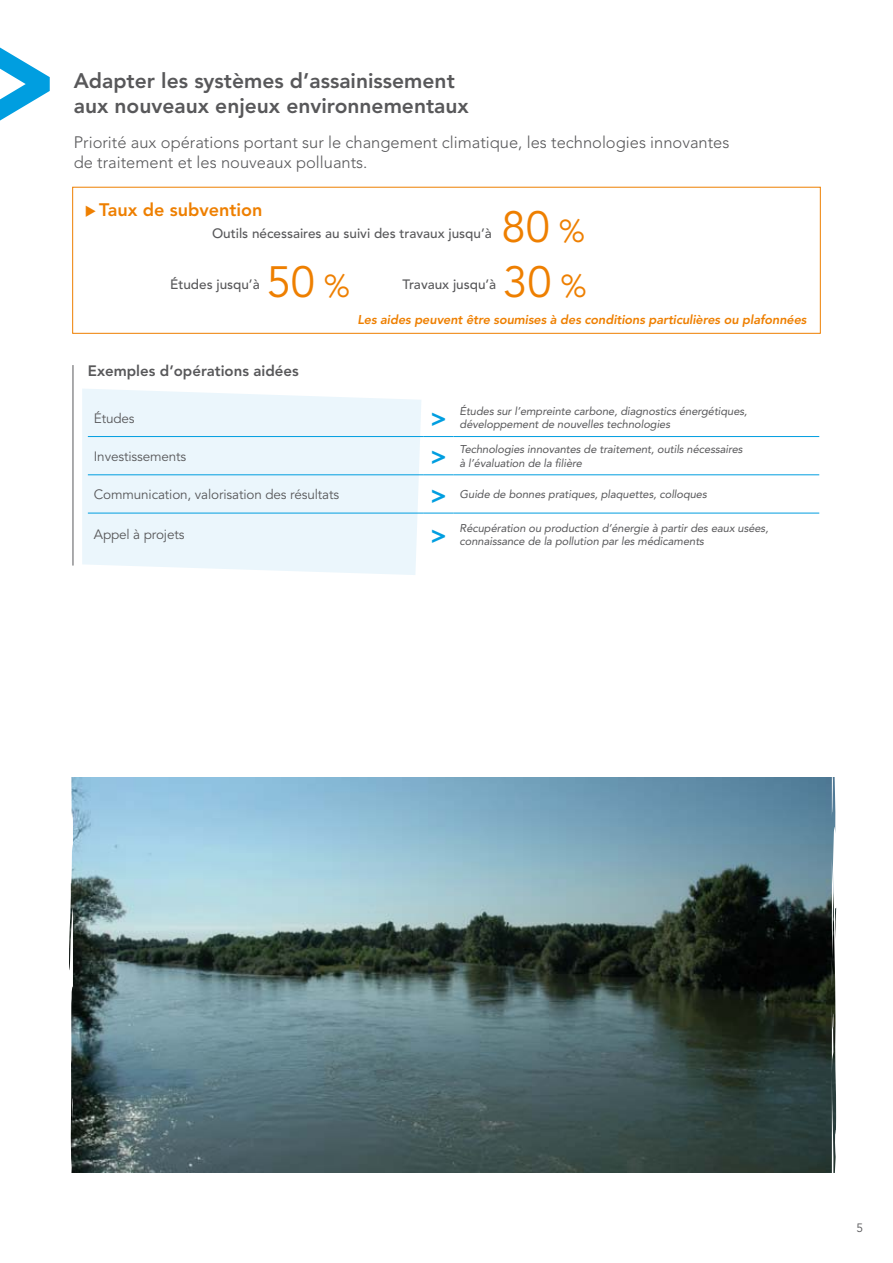
<style>
.page{position:relative;width:893px;height:1263px;background:#fff}
.page>*{position:absolute;margin:0;border:0;box-sizing:border-box;transform-origin:0 0}
.t1{font:800 191.55px "Avenir";color:#009ee0;scale:.75 1}
.t2{font:43.5px "Avenir";color:#ee7f00}
.t3{font:800 25.5px "Avenir";color:#009ee0}
.t4{font:800 21px "Avenir";color:#58585a}
.t5{font:800 18px "Avenir";color:#ee7f00}
.t6{font:300 16.5px/19.8px "Avenir";color:#58585a}
.t7{font:800 15px "Avenir";color:#58585a}
.t8{font:13.5px "Avenir";letter-spacing:-.01em;color:#58585a}
.t9{font:500 13.5px "Avenir";color:#58585a}
.t10{font:italic 800 12.75px "Avenir";letter-spacing:-.01em;color:#ee7f00}
.t11{font:12px "Avenir";color:#58585a}
.t12{font:italic 11.25px/13.5px "Avenir";letter-spacing:-.01em;color:#58585a}
.s1{font-size:31.5px}
</style>
<div class="page">
<svg style="left:82px;top:389px;width:339px;height:186px;background:#ebf6fc"></svg>
<hr style="left:88px;top:436px;width:336px;height:1px;background:#009ee0">
<hr style="left:424px;top:436px;width:30px;height:1px;background:#009ee0">
<hr style="left:454px;top:436px;width:365px;height:1px;background:#009ee0">
<hr style="left:88px;top:474px;width:336px;height:1px;background:#009ee0">
<hr style="left:424px;top:474px;width:30px;height:1px;background:#009ee0">
<hr style="left:454px;top:474px;width:365px;height:1px;background:#009ee0">
<hr style="left:88px;top:513px;width:336px;height:1px;background:#009ee0">
<hr style="left:424px;top:513px;width:30px;height:1px;background:#009ee0">
<hr style="left:454px;top:513px;width:365px;height:1px;background:#009ee0">
<div style="left:72px;top:187px;width:749px;height:147px;border:1px solid #ee7f00"></div>
<hr style="left:73px;top:365px;width:1px;height:200px;background:#58585a">
<img style="left:96px;top:777px;width:707px;height:395px">
<svg style="left:69px;top:777px;width:27px;height:396px;background:#596d71"></svg>
<svg style="left:803px;top:777px;width:34px;height:396px;background:#435659"></svg>
<h1 class="t1" style="left:-34px;top:-38px;width:129px">&gt;</h1>
<h3 class="t4" style="left:74px;top:68px;width:383px">Adapter les systèmes d’assainissement</h3>
<h3 class="t4" style="left:74px;top:93px;width:397px">aux nouveaux enjeux environnementaux</h3>
<h3 class="t6" style="left:74px;top:132px;width:657px">Priorité aux opérations portant sur le changement climatique, les technologies innovantes de traitement et les nouveaux polluants.</h3>
<h2 class="t2" style="left:502px;top:202px;width:85px">80 <span class="s1">%</span></h2>
<h2 class="t2" style="left:267px;top:257px;width:85px">50 <span class="s1">%</span></h2>
<h2 class="t2" style="left:503px;top:257px;width:85px">30 <span class="s1">%</span></h2>
<h3 class="t5" style="left:85px;top:199px;width:179px">◆ Taux de subvention</h3>
<p class="t9" style="left:212px;top:225px;width:281px">Outils nécessaires au suivi des travaux jusqu’à</p>
<p class="t9" style="left:170px;top:276px;width:91px">Études jusqu’à</p>
<p class="t9" style="left:402px;top:276px;width:95px">Travaux jusqu’à</p>
<h3 class="t7" style="left:88px;top:362px;width:212px">Exemples d’opérations aidées</h3>
<p class="t10" style="left:357px;top:312px;width:451px">Les aides peuvent être soumises à des conditions particulières ou plafonnées</p>
<p class="t8" style="left:94px;top:410px;width:42px">Études</p>
<h3 class="t3" style="left:430px;top:403px;width:18px">&gt;</h3>
<p class="t12" style="left:460px;top:404px;width:289px">Études sur l’empreinte carbone, diagnostics énergétiques, développement de nouvelles technologies</p>
<p class="t8" style="left:94px;top:448px;width:94px">Investissements</p>
<h3 class="t3" style="left:430px;top:441px;width:18px">&gt;</h3>
<p class="t12" style="left:460px;top:443px;width:285px">Technologies innovantes de traitement, outils nécessaires à l’évaluation de la filière</p>
<p class="t8" style="left:94px;top:487px;width:247px">Communication, valorisation des résultats</p>
<h3 class="t3" style="left:430px;top:480px;width:18px">&gt;</h3>
<p class="t12" style="left:460px;top:488px;width:249px">Guide de bonnes pratiques, plaquettes, colloques</p>
<p class="t8" style="left:94px;top:527px;width:92px">Appel à projets</p>
<h3 class="t3" style="left:430px;top:520px;width:18px">&gt;</h3>
<p class="t12" style="left:460px;top:521px;width:310px">Récupération ou production d’énergie à partir des eaux usées, connaissance de la pollution par les médicaments</p>
<p class="t11" style="left:856px;top:1221px;width:8px">5</p>
</div>
